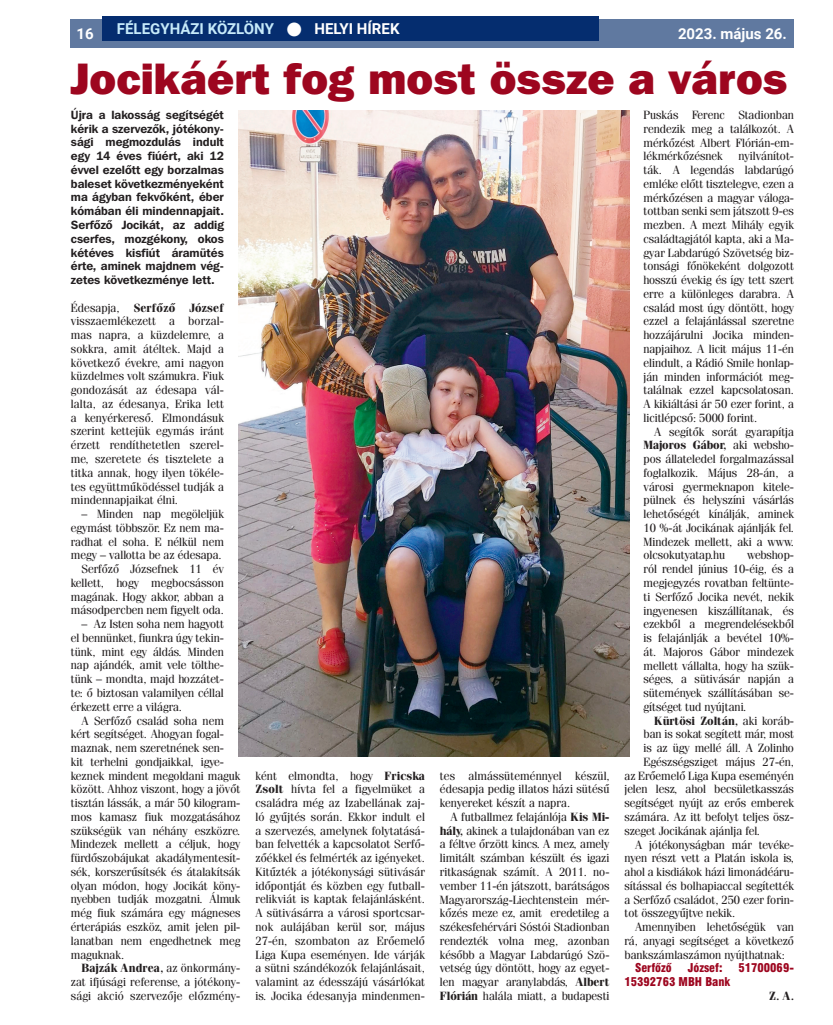
<style>
.page{position:relative;width:833px;height:1025px;background:#fff}
.page>*{position:absolute;margin:0;border:0;box-sizing:border-box;transform-origin:0 0}
.t1{font:43.75px "Franklin Gothic Hv PFL";color:#9d061f}
.t2{font:700 15px "Roboto";color:#c6eafa}
.t3{font:700 15px "Roboto";color:#fff}
.t4{font:11.88px/13.8px "Fenice PFL";color:#231f20;text-align:justify}
.t5{font:700 11.88px/13.8px "Franklin Gothic PFL";color:#231f20;text-align:justify}
.t6{font:11.88px "Swiss 721 Blk Cn PFL";color:#9d061f}
.t7{font:700 11.88px "Fenice PFL";color:#231f20}
.s1{color:#fff}
.s2{font-weight:700}
.s3{font-weight:400}
</style>
<div class="page">
<div style="left:71px;top:19px;width:723px;height:29px;background:#6079a0"></div>
<div style="left:103px;top:16px;width:496px;height:25px;background:#052d6f"></div>
<img style="left:238px;top:111px;width:391px;height:645px">
<p class="t2" style="left:117px;top:19px;width:284px">FÉLEGYHÁZI KÖZLÖNY <span class="s1">● HELYI HÍREK</span></p>
<p class="t3" style="left:678px;top:23px;width:110px">2023. május 26.</p>
<p class="t3" style="left:76px;top:23px;width:19px">16</p>
<h1 class="t1" style="left:71px;top:51px;width:718px">Jocikáért fog most össze a város</h1>
<p class="t5" style="left:71px;top:107px;width:155px">Újra a lakosság segítségét kérik a szervezők, jótékony&shy;sági megmozdulás indult egy 14 éves fiúért, aki 12 évvel ezelőtt egy borzalmas baleset következményeként ma ágyban fekvőként, éber kómában éli mindennapjait.<br>Serfőző Jocikát, az addig cserfes, mozgékony, okos kétéves kisfiút áramütés érte, aminek majdnem vég&shy;zetes következménye lett.</p>
<p class="t4" style="left:71px;top:300px;width:155px">Édesapja, <span class="s2">Serfőző József </span>visszaemlékezett a borzal&shy;mas napra, a küzdelemre, a sokkra, amit átéltek. Majd a következő évekre, ami nagyon küzdelmes volt számukra. Fiuk gondozását az édesapa vál&shy;lalta, az édesanya, Erika lett a kenyérkereső. Elmondásuk szerint kettejük egymás iránt érzett rendíthetetlen szerel&shy;me, szeretete és tisztelete a titka annak, hogy ilyen tökéle&shy;tes együttműködéssel tudják a mindennapjaikat élni.</p>
<p class="t4" style="left:71px;top:506px;width:155px;text-align:right">– Minden nap megöleljük egymást többször. Ez nem ma&shy;radhat el soha. E nélkül nem megy – vallotta be az édesapa.<br>Serfőző Józsefnek 11 év kellett, hogy megbocsásson magának. Hogy akkor, abban a másodpercben nem figyelt oda.</p>
<p class="t4" style="left:71px;top:616px;width:155px;text-indent:11px">– Az Isten soha nem hagyott el bennünket, fiunkra úgy tekin&shy;tünk, mint egy áldás. Minden nap ajándék, amit vele tölthe&shy;tünk – mondta, majd hozzátet&shy;te: ő biztosan valamilyen céllal érkezett erre a világra.</p>
<p class="t4" style="left:71px;top:713px;width:171px;text-align:left;text-indent:11px">A Serfőző család soha nem kért segítséget. Ahogyan fogal&shy;maznak, nem szeretnének sen-<br>kit terhelni gondjaikkal, igye&shy;keznek mindent megoldani maguk között. Ahhoz viszont, hogy a jövőt tisztán lássák, a már 50 kilogram&shy;mos kamasz fiuk mozgatásához szükségük van néhány eszközre.<br>Mindezek mellett a céljuk, hogy fürdőszobájukat akadálymentesít&shy;sék, korszerűsítsék és átalakítsák olyan módon, hogy Jocikát kön - nyebben tudják mozgatni. Álmuk még fiuk számára egy mágneses érterápiás eszköz, amit jelen pil&shy;lanatban nem engedhetnek meg maguknak.</p>
<p class="t4" style="left:71px;top:960px;width:171px;text-indent:11px"><span class="s2">Bajzák Andrea,</span> az önkormány&shy;zat ifjúsági referense, a jótékony&shy;sági akció szervezője előzmény-</p>
<p class="t4" style="left:643px;top:108px;width:152px">Puskás Ferenc Stadionban rendezik meg a találkozót. A mérkőzést Albert Flórián-em&shy;lékmérkőzésnek</p>
<p class="t4" style="left:643px;top:149px;width:152px;text-indent:95px">nyilvánítot&shy;ták. A legendás labdarúgó emléke előtt tisztelegve, ezen a mérkőzésen a magyar váloga&shy;tottban senki sem játszott 9-es mezben. A mezt Mihály egyik családtagjától kapta, aki a Ma&shy;gyar Labdarúgó Szövetség biz&shy;tonsági főnökeként dolgozott hosszú évekig és így tett szert erre a különleges darabra. A család most úgy döntött, hogy ezzel a felajánlással szeretne hozzájárulni Jocika minden&shy;napjaihoz. A licit május 11-én elindult, a Rádió Smile honlap&shy;ján minden információt meg&shy;találnak ezzel kapcsolatosan.<br>A kikiáltási ár 50 ezer forint, a licitlépcső: 5000 forint.</p>
<p class="t4" style="left:643px;top:424px;width:152px;text-indent:11px">A segítők sorát gyarapítja <span class="s2">Majoros Gábor,</span> aki websho&shy;pos állateledel forgalmazással foglalkozik. Május 28-án, a városi gyermeknapon kitele&shy;pülnek és helyszíni vásárlás lehetőségét kínálják, aminek 10 %-át Jocikának ajánlják fel.<br>Mindezek mellett, aki a www. olcsokutyatap.hu</p>
<p class="t4" style="left:643px;top:548px;width:152px;text-indent:104px">webshop&shy;ról rendel június 10-éig, és a megjegyzés rovatban feltünte&shy;ti Serfőző Jocika nevét, nekik ingyenesen kiszállítanak, és ezekből a megrendelésekből is felajánlják a bevétel 10%- át. Majoros Gábor mindezek mellett vállalta, hogy ha szük&shy;séges, a sütivásár napján a sütemények szállításában se&shy;gítséget tud nyújtani.</p>
<p class="t7" style="left:654px;top:713px;width:141px">Kürtösi Zoltán, <span class="s3">aki koráb-</span></p>
<p class="t4" style="left:643px;top:727px;width:152px">ban is sokat segített már, most</p>
<p class="t4" style="left:643px;top:740px;width:152px">is az ügy mellé áll. A Zolinho</p>
<p class="t4" style="left:643px;top:754px;width:152px">Egészségsziget május 27-én,</p>
<p class="t4" style="left:624px;top:768px;width:171px">az Erőemelő Liga Kupa eseményén</p>
<p class="t4" style="left:624px;top:782px;width:171px">jelen lesz, ahol becsületkasszás</p>
<p class="t4" style="left:624px;top:795px;width:171px">segítséget nyújt az erős emberek</p>
<p class="t4" style="left:624px;top:809px;width:171px">számára. Az itt befolyt teljes ös -</p>
<p class="t4" style="left:624px;top:823px;width:137px">szeget Jocikának ajánlja fel.</p>
<p class="t4" style="left:635px;top:837px;width:160px">A jótékonyságban már tevéke-</p>
<p class="t4" style="left:624px;top:850px;width:171px">nyen részt vett a Platán iskola is,</p>
<p class="t4" style="left:624px;top:864px;width:171px">ahol a kisdiákok házi limonádéáru-</p>
<p class="t4" style="left:624px;top:878px;width:171px">sítással és bolhapiaccal segítették</p>
<p class="t4" style="left:624px;top:892px;width:171px">a Serfőző családot, 250 ezer forin-</p>
<p class="t4" style="left:624px;top:905px;width:112px">tot összegyűjtve nekik.</p>
<p class="t4" style="left:635px;top:919px;width:160px">Amennyiben lehetőségük van</p>
<p class="t4" style="left:624px;top:933px;width:171px">rá, anyagi segítséget a következő</p>
<p class="t4" style="left:624px;top:947px;width:162px">bankszámlaszámon nyújthatnak:</p>
<p class="t6" style="left:635px;top:960px;width:38px">Serfőző</p>
<p class="t6" style="left:687px;top:960px;width:36px">József:</p>
<p class="t6" style="left:738px;top:960px;width:57px">51700069-</p>
<p class="t6" style="left:624px;top:974px;width:107px">15392763 MBH Bank</p>
<p class="t7" style="left:769px;top:988px;width:26px">Z. A.</p>
<p class="t4" style="left:255px;top:768px;width:171px">ként elmondta, hogy <span class="s2">Fricska Zsolt</span> hívta fel a figyelmüket a családra még az Izabellának zaj&shy;ló gyűjtés során. Ekkor indult el a szervezés, amelynek folytatásá&shy;ban felvették a kapcsolatot Serfő&shy;zőékkel és felmérték az igényeket.<br>Kitűzték a jótékonysági sütivásár időpontját és közben egy futball&shy;relikviát is kaptak felajánlásként.<br>A sütivásárra a városi sportcsar&shy;nok aulájában kerül sor, május 27-én, szombaton az Erőemelő Liga Kupa eseményen. Ide várják a sütni szándékozók felajánlásait, valamint az édesszájú vásárlókat is. Jocika édesanyja mindenmen-</p>
<p class="t4" style="left:440px;top:768px;width:171px">tes almássüteménnyel készül, édesapja pedig illatos házi sütésű kenyereket készít a napra.</p>
<p class="t4" style="left:440px;top:809px;width:171px;text-indent:11px">A futballmez felajánlója <span class="s2">Kis Mi&shy;hály,</span> akinek a tulajdonában van ez a féltve őrzött kincs. A mez, amely limitált számban készült és igazi ritkaságnak számít. A 2011. no&shy;vember 11-én játszott, barátságos Magyarország-Liechtenstein mér&shy;kőzés meze ez, amit eredetileg a székesfehérvári Sóstói Stadionban rendezték volna meg, azonban később a Magyar Labdarúgó Szö&shy;vetség úgy döntött, hogy az egyet&shy;len magyar aranylabdás, <span class="s2">Albert Flórián</span> halála miatt, a budapesti</p>
</div>
